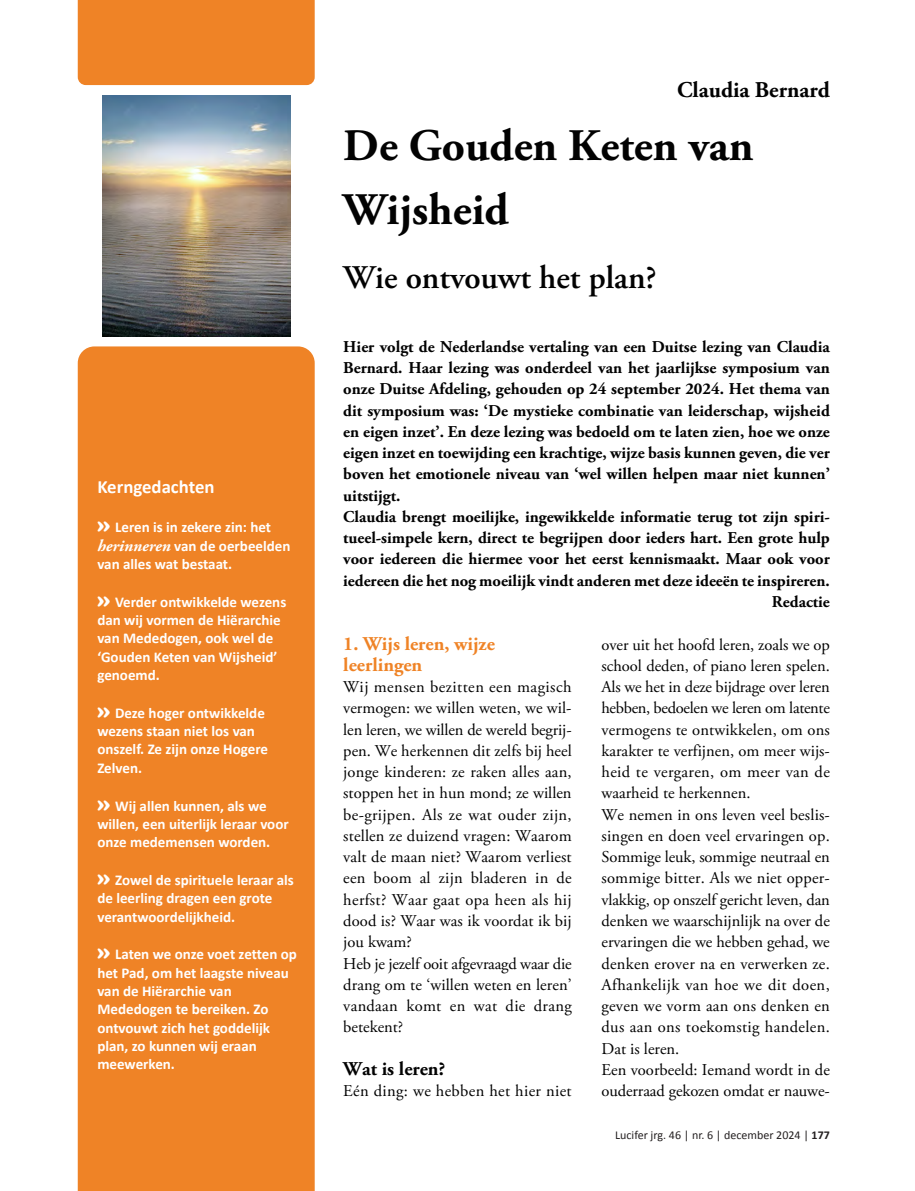
<style>
.page{position:relative;width:915px;height:1191px;background:#fff}
.page>*{position:absolute;margin:0;border:0;box-sizing:border-box;transform-origin:0 0}
.t1{font:700 45px/63.8px "Adobe Garamond Pro";color:#020202}
.t2{font:600 33px "Adobe Garamond Pro";color:#020202}
.t3{font:700 22.5px "Adobe Garamond Pro";color:#020202}
.t4{font:700 19.5px/21.3px "Adobe Garamond Pro";color:#ef8326}
.t5{font:700 19.5px "Adobe Garamond Pro";color:#020202}
.t6{font:700 18.75px "Calibri";color:#fff}
.t7{font:16.5px/21.3px "Adobe Garamond Pro";letter-spacing:.005em;color:#020202}
.t8{font:700 16.5px "Adobe Garamond Pro";color:#020202}
.t9{font:700 15px/18.3px "Calibri";color:#fff}
.t10{font:12px "Calibri";color:#231f20}
.s1{font-family:"Cooper Black Std";font-weight:400;font-size:22.5px}
.s2{font-family:"Adobe Garamond Pro";font-style:italic;font-size:16.5px}
.s3{font-weight:700}
</style>
<div class="page">
<div style="left:78px;top:346px;width:236px;height:845px;background:#ef8326"></div>
<div style="left:78px;top:0;width:236px;height:85px;background:#ef8326"></div>
<img style="left:102px;top:96px;width:188px;height:240px">
<p class="t6" style="left:97px;top:479px;width:119px">Kerngedachten</p>
<p class="t9" style="left:97px;top:519px;width:194px"><span class="s1">»</span> Leren is in zekere zin: het <span class="s2">herinneren</span> van de oerbeelden van alles wat bestaat.</p>
<p class="t9" style="left:97px;top:594px;width:190px"><span class="s1">»</span> Verder ontwikkelde wezens dan wij vormen de Hiërarchie van Mededogen, ook wel de ‘Gouden Keten van Wijsheid’ genoemd.</p>
<p class="t9" style="left:97px;top:705px;width:172px"><span class="s1">»</span> Deze hoger ontwikkelde wezens staan niet los van onszelf. Ze zijn onze Hogere<br>Zelven.</p>
<p class="t9" style="left:97px;top:797px;width:193px"><span class="s1">»</span> Wij allen kunnen, als we willen, een uiterlijk leraar voor onze medemensen worden.</p>
<p class="t9" style="left:97px;top:872px;width:198px"><span class="s1">»</span> Zowel de spirituele leraar als de leerling dragen een grote verantwoordelijkheid.</p>
<p class="t9" style="left:97px;top:946px;width:201px"><span class="s1">»</span> Laten we onze voet zetten op het Pad, om het laagste niveau van de Hiërarchie van<br>Mededogen te bereiken. Zo ontvouwt zich het goddelijk plan, zo kunnen wij eraan meewerken.</p>
<h3 class="t3" style="left:676px;top:80px;width:154px">Claudia Bernard</h3>
<h1 class="t1" style="left:343px;top:118px;width:412px">De Gouden Keten van<br>Wijsheid</h1>
<h2 class="t2" style="left:343px;top:264px;width:315px">Wie ontvouwt het plan?</h2>
<p class="t8" style="left:343px;top:340px;width:488px">Hier volgt de Nederlandse vertaling van een Duitse lezing van Claudia</p>
<p class="t8" style="left:343px;top:361px;width:488px">Bernard. Haar lezing was onderdeel van het jaarlijkse symposium van</p>
<p class="t8" style="left:343px;top:382px;width:488px">onze Duitse Afdeling, gehouden op 24 september 2024. Het thema van</p>
<p class="t8" style="left:343px;top:403px;width:488px">dit symposium was: ‘De mystieke combinatie van leiderschap, wijsheid</p>
<p class="t8" style="left:343px;top:425px;width:488px">en eigen inzet’. En deze lezing was bedoeld om te laten zien, hoe we onze</p>
<p class="t8" style="left:343px;top:446px;width:488px">eigen inzet en toewijding een krachtige, wijze basis kunnen geven, die ver</p>
<p class="t8" style="left:343px;top:467px;width:488px">boven het emotionele niveau van ‘wel willen helpen maar niet kunnen’</p>
<p class="t8" style="left:343px;top:488px;width:59px">uitstijgt.</p>
<p class="t8" style="left:343px;top:510px;width:488px">Claudia brengt moeilijke, ingewikkelde informatie terug tot zijn spiri-</p>
<p class="t8" style="left:343px;top:531px;width:488px">tueel-simpele kern, direct te begrijpen door ieders hart. Een grote hulp</p>
<p class="t8" style="left:343px;top:552px;width:488px">voor iedereen die hiermee voor het eerst kennismaakt. Maar ook voor</p>
<p class="t8" style="left:343px;top:574px;width:488px">iedereen die het nog moeilijk vindt anderen met deze ideeën te inspireren.</p>
<p class="t8" style="left:771px;top:595px;width:59px">Redactie</p>
<p class="t4" style="left:343px;top:634px;width:153px">1. Wijs leren, wijze leerlingen</p>
<p class="t7" style="left:343px;top:677px;width:230px">Wij mensen bezitten een magisch vermogen: we willen weten, we wil&shy;len leren, we willen de wereld begrij&shy;pen. We herkennen dit zelfs bij heel jonge kinderen: ze raken alles aan, stoppen het in hun mond; ze willen be-grijpen. Als ze wat ouder zijn, stellen ze duizend vragen: Waarom valt de maan niet? Waarom verliest een boom al zijn bladeren in de herfst? Waar gaat opa heen als hij dood is? Waar was ik voordat ik bij jou kwam?<br>Heb je jezelf ooit afgevraagd waar die drang om te ‘willen weten en leren’ vandaan komt en wat die drang betekent?</p>
<p class="t5" style="left:343px;top:1060px;width:103px">Wat is leren?</p>
<p class="t7" style="left:343px;top:1081px;width:230px">Eén ding: we hebben het hier niet</p>
<p class="t7" style="left:601px;top:635px;width:230px">over uit het hoofd leren, zoals we op school deden, of piano leren spelen.<br>Als we het in deze bijdrage over leren hebben, bedoelen we leren om latente vermogens te ontwikkelen, om ons karakter te verfijnen, om meer wijs&shy;heid te vergaren, om meer van de waarheid te herkennen.<br>We nemen in ons leven veel beslis&shy;singen en doen veel ervaringen op.<br>Sommige leuk, sommige neutraal en sommige bitter. Als we niet opper&shy;vlakkig, op onszelf gericht leven, dan denken we waarschijnlijk na over de ervaringen die we hebben gehad, we denken erover na en verwerken ze.<br>Afhankelijk van hoe we dit doen, geven we vorm aan ons denken en dus aan ons toekomstig handelen.<br>Dat is leren.<br>Een voorbeeld: Iemand wordt in de ouderraad gekozen omdat er nauwe-</p>
<p class="t10" style="left:615px;top:1130px;width:216px">Lucifer jrg. 46 | nr. 6 | december 2024 | <span class="s3">177</span></p>
</div>
